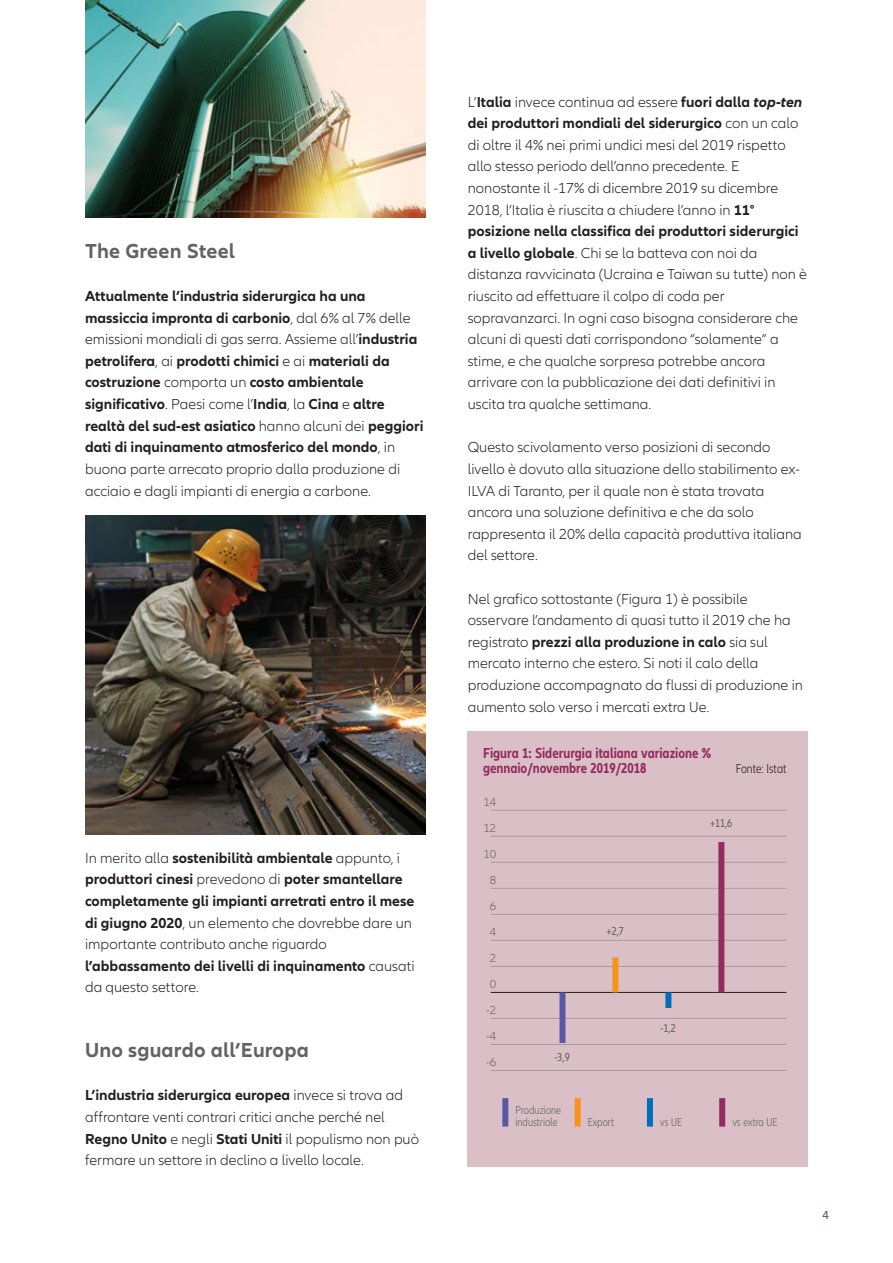
<style>
.page{position:relative;width:893px;height:1263px;background:#fff}
.page>*{position:absolute;margin:0;border:0;box-sizing:border-box;transform-origin:0 0}
.t1{font:700 21px "Allianz Neo";letter-spacing:.01em;color:#636366}
.t2{font:300 15px/21.6px "Allianz Neo";color:#231f20}
.t3{font:700 15px/21.6px "Allianz Neo";color:#231f20}
.t4{font:700 condensed 15px "Allianz Neo";color:#932b60}
.t5{font:300 condensed 13.5px "Allianz Neo";color:#231f20}
.t6{font:300 condensed 12px "Allianz Neo";color:#636366}
.t7{font:300 12px "Allianz Neo";color:#636366}
.t8{font:condensed 12px "Allianz Neo";color:#636366}
.t9{font:12px "Allianz Neo";color:#465a64}
.s1{font-weight:300}
.s2{font-weight:700}
.s3{font-weight:700;font-style:italic}
</style>
<div class="page">
<div style="left:468px;top:731px;width:340px;height:436px;background:#dbbfc6"></div>
<hr style="left:491px;top:1070px;width:295px;height:1px;background:#ae989d">
<hr style="left:491px;top:1044px;width:295px;height:1px;background:#ae989e">
<hr style="left:491px;top:1018px;width:295px;height:1px;background:#b0999f">
<hr style="left:491px;top:992px;width:295px;height:1px;background:#231f20">
<hr style="left:491px;top:966px;width:295px;height:1px;background:#b19ba0">
<hr style="left:491px;top:940px;width:295px;height:1px;background:#b39ca2">
<hr style="left:491px;top:914px;width:295px;height:1px;background:#b49da3">
<hr style="left:491px;top:888px;width:295px;height:1px;background:#b59ea4">
<hr style="left:491px;top:862px;width:295px;height:1px;background:#b69fa5">
<hr style="left:491px;top:836px;width:295px;height:1px;background:#b7a0a6">
<hr style="left:491px;top:810px;width:295px;height:1px;background:#b9a1a7">
<div style="left:559px;top:992px;width:6px;height:51px;background:#5a57a5"></div>
<div style="left:612px;top:957px;width:6px;height:35px;background:#f7931d"></div>
<div style="left:665px;top:992px;width:6px;height:16px;background:#006db8"></div>
<div style="left:718px;top:842px;width:6px;height:150px;background:#932b60"></div>
<div style="left:502px;top:1098px;width:6px;height:28px;background:#5a57a5"></div>
<div style="left:575px;top:1098px;width:6px;height:28px;background:#f7931d"></div>
<div style="left:647px;top:1098px;width:6px;height:28px;background:#006db8"></div>
<div style="left:719px;top:1098px;width:6px;height:28px;background:#932b60"></div>
<img style="left:85px;top:0;width:340px;height:218px">
<img style="left:85px;top:516px;width:340px;height:318px">
<p class="t1" style="left:85px;top:243px;width:152px">The Green Steel</p>
<p class="t3" style="left:85px;top:286px;width:340px">Attualmente l’industria siderurgica ha una massiccia impronta di carbonio<span class="s1">, dal 6% al 7% delle emissioni mondiali di gas serra. Assieme all’</span>industria petrolifera<span class="s1">, ai</span> prodotti chimici <span class="s1">e ai</span> materiali da costruzione <span class="s1">comporta un</span> costo ambientale significativo<span class="s1">. Paesi come l’</span>India<span class="s1">, la</span> Cina <span class="s1">e</span> altre realtà del sud-est asiatico <span class="s1">hanno alcuni dei</span> peggiori dati di inquinamento atmosferico del mondo<span class="s1">, in buona parte arrecato proprio dalla produzione di acciaio e dagli impianti di energia a carbone.</span></p>
<p class="t3" style="left:85px;top:848px;width:331px"><span class="s1">In merito alla</span> sostenibilità ambientale <span class="s1">appunto, i </span>produttori cinesi <span class="s1">prevedono di</span> poter smantellare completamente gli impianti arretrati entro il mese di giugno 2020<span class="s1">, un elemento che dovrebbe dare un importante contributo anche riguardo </span>l’abbassamento dei livelli di inquinamento <span class="s1">causati da questo settore.</span></p>
<p class="t1" style="left:85px;top:1042px;width:226px">Uno sguardo all’Europa</p>
<p class="t2" style="left:85px;top:1086px;width:336px"><span class="s2">L’industria siderurgica europea</span> invece si trova ad affrontare venti contrari critici anche perché nel <span class="s2">Regno Unito</span> e negli <span class="s2">Stati Uniti</span> il populismo non può fermare un settore in declino a livello locale.</p>
<p class="t2" style="left:468px;top:92px;width:341px">L’<span class="s2">Italia</span> invece continua ad essere <span class="s2">fuori dalla</span> <span class="s3">top-ten </span><span class="s2">dei produttori mondiali del siderurgico</span> con un calo di oltre il 4% nei primi undici mesi del 2019 rispetto allo stesso periodo dell’anno precedente. E nonostante il -17% di dicembre 2019 su dicembre 2018, l’Italia è riuscita a chiudere l’anno in <span class="s2">11° posizione nella classifica dei produttori siderurgici a livello globale</span>. Chi se la batteva con noi da distanza ravvicinata (Ucraina e Taiwan su tutte) non è riuscito ad effettuare il colpo di coda per sopravanzarci. In ogni caso bisogna considerare che alcuni di questi dati corrispondono “solamente” a stime, e che qualche sorpresa potrebbe ancora arrivare con la pubblicazione dei dati definitivi in uscita tra qualche settimana.</p>
<p class="t2" style="left:468px;top:438px;width:336px">Questo scivolamento verso posizioni di secondo livello è dovuto alla situazione dello stabilimento ex-ILVA di Taranto, per il quale non è stata trovata ancora una soluzione definitiva e che da solo rappresenta il 20% della capacità produttiva italiana del settore.</p>
<p class="t2" style="left:468px;top:589px;width:337px">Nel grafico sottostante (Figura 1) è possibile osservare l’andamento di quasi tutto il 2019 che ha registrato <span class="s2">prezzi alla produzione in calo</span> sia sul mercato interno che estero. Si noti il calo della produzione accompagnato da flussi di produzione in aumento solo verso i mercati extra Ue.</p>
<p class="t4" style="left:483px;top:748px;width:230px">Figura 1: Siderurgia italiana variazione %</p>
<p class="t4" style="left:483px;top:763px;width:165px">gennaio/novembre 2019/2018</p>
<p class="t5" style="left:736px;top:761px;width:52px">Fonte: Istat</p>
<p class="t7" style="left:483px;top:797px;width:14px">14</p>
<p class="t7" style="left:483px;top:823px;width:14px">12</p>
<p class="t7" style="left:483px;top:849px;width:14px">10</p>
<p class="t7" style="left:490px;top:875px;width:8px">8</p>
<p class="t7" style="left:490px;top:901px;width:8px">6</p>
<p class="t7" style="left:490px;top:927px;width:8px">4</p>
<p class="t7" style="left:490px;top:953px;width:8px">2</p>
<p class="t7" style="left:490px;top:979px;width:8px">0</p>
<p class="t7" style="left:486px;top:1005px;width:12px">-2</p>
<p class="t7" style="left:486px;top:1031px;width:12px">-4</p>
<p class="t7" style="left:486px;top:1057px;width:12px">-6</p>
<p class="t8" style="left:555px;top:1050px;width:17px">-3,9</p>
<p class="t8" style="left:710px;top:816px;width:24px">+11,6</p>
<p class="t8" style="left:607px;top:924px;width:19px">+2,7</p>
<p class="t8" style="left:661px;top:1021px;width:17px">-1,2</p>
<p class="t6" style="left:515px;top:1103px;width:47px">Produzione</p>
<p class="t6" style="left:515px;top:1115px;width:44px">industriale</p>
<p class="t6" style="left:588px;top:1115px;width:28px">Export</p>
<p class="t6" style="left:660px;top:1115px;width:23px">vs UE</p>
<p class="t6" style="left:732px;top:1115px;width:47px">vs extra UE</p>
<p class="t9" style="left:823px;top:1210px;width:8px">4</p>
</div>
